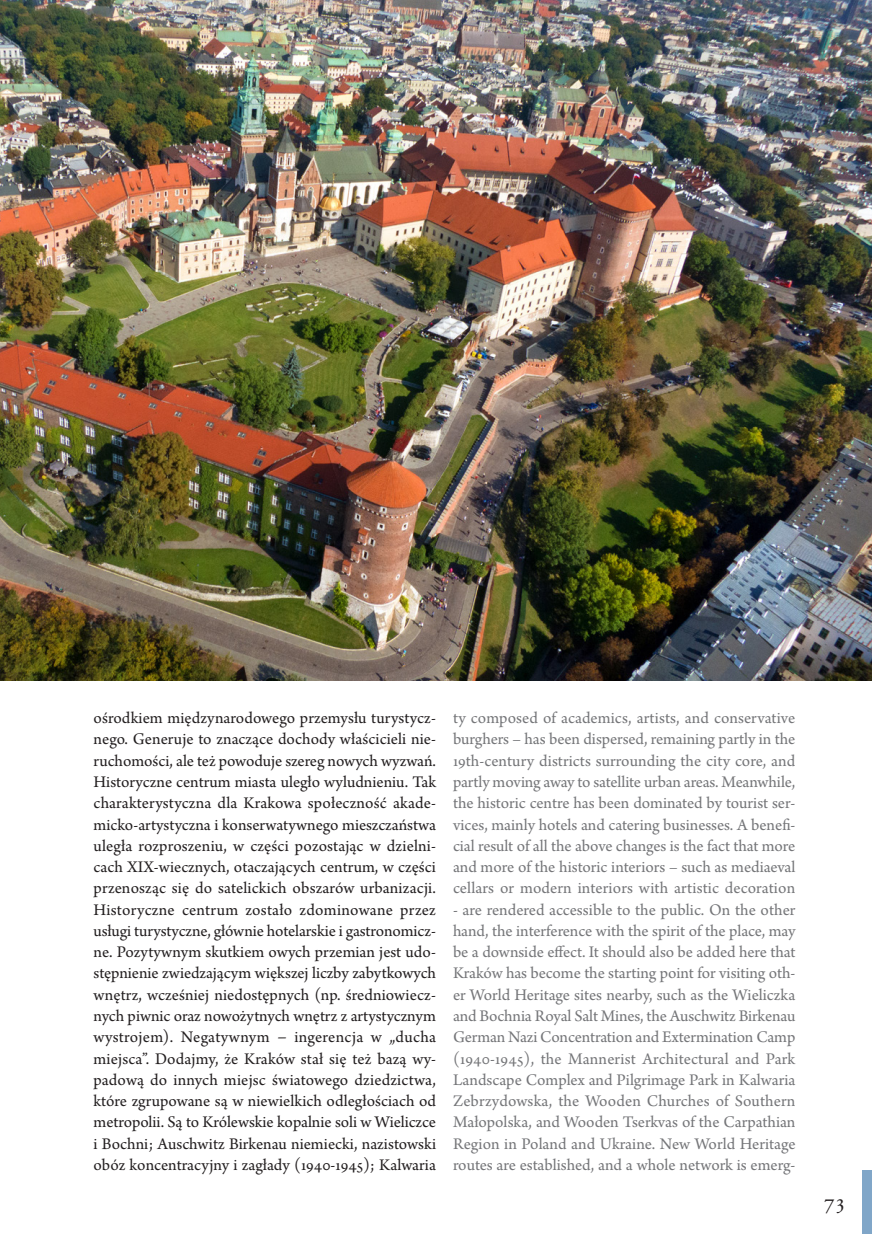
<style>
.page{position:relative;width:872px;height:1255px;background:#fff}
.page>*{position:absolute;margin:0;border:0;box-sizing:border-box;transform-origin:0 0}
.t1{font:22.5px "Adobe Garamond Pro";color:#231f20}
.t2{font:17.1px/21.3px "Arno Pro";color:#757679;text-align:justify}
.Styl_akapitowy_1{font:17.1px/21.3px "Arno Pro";color:#231f20;text-align:justify}
</style>
<div class="page">
<div style="left:862px;top:1170px;width:10px;height:63px;background:#80a6c8"></div>
<img style="left:0;top:0;width:872px;height:680px">
<p class="Styl_akapitowy_1" style="left:94px;top:708px;width:344px">ośrodkiem międzynarodowego przemysłu turystycz&shy;nego. Generuje to znaczące dochody właścicieli nie&shy;ruchomości, ale też powoduje szereg nowych wyzwań.<br>Historyczne centrum miasta uległo wyludnieniu. Tak charakterystyczna dla Krakowa społeczność akade&shy;micko-artystyczna i konserwatywnego mieszczaństwa uległa rozproszeniu, w części pozostając w dzielni&shy;cach XIX-wiecznych, otaczających centrum, w części przenosząc się do satelickich obszarów urbanizacji.<br>Historyczne centrum zostało zdominowane przez usługi turystyczne, głównie hotelarskie i gastronomicz&shy;ne. Pozytywnym skutkiem owych przemian jest udo&shy;stępnienie zwiedzającym większej liczby zabytkowych wnętrz, wcześniej niedostępnych (np. średniowiecz&shy;nych piwnic oraz nowożytnych wnętrz z artystycznym wystrojem). Negatywnym − ingerencja w „ducha miejsca”. Dodajmy, że Kraków stał się też bazą wy&shy;padową do innych miejsc światowego dziedzictwa, które zgrupowane są w niewielkich odległościach od metropolii. Są to Królewskie kopalnie soli w Wieliczce i Bochni; Auschwitz Birkenau niemiecki, nazistowski obóz koncentracyjny i zagłady (1940-1945); Kalwaria</p>
<p class="t2" style="left:453px;top:708px;width:344px">ty composed of academics, artists, and conservative burghers – has been dispersed, remaining partly in the 19th-century districts surrounding the city core, and partly moving away to satellite urban areas. Meanwhile, the historic centre has been dominated by tourist ser&shy;vices, mainly hotels and catering businesses. A benefi&shy;cial result of all the above changes is the fact that more and more of the historic interiors – such as mediaeval cellars or modern interiors with artistic decoration</p>
<p class="t2" style="left:453px;top:899px;width:344px">- are rendered accessible to the public. On the other hand, the interference with the spirit of the place, may be a downside effect. It should also be added here that Kraków has become the starting point for visiting oth&shy;er World Heritage sites nearby, such as the Wieliczka and Bochnia Royal Salt Mines, the Auschwitz Birkenau German Nazi Concentration and Extermination Camp (1940-1945), the Mannerist Architectural and Park Landscape Complex and Pilgrimage Park in Kalwaria Zebrzydowska, the Wooden Churches of Southern Małopolska, and Wooden Tserkvas of the Carpathian Region in Poland and Ukraine. New World Heritage routes are established, and a whole network is emerg-</p>
<h1 class="t1" style="left:823px;top:1187px;width:24px">73</h1>
</div>
